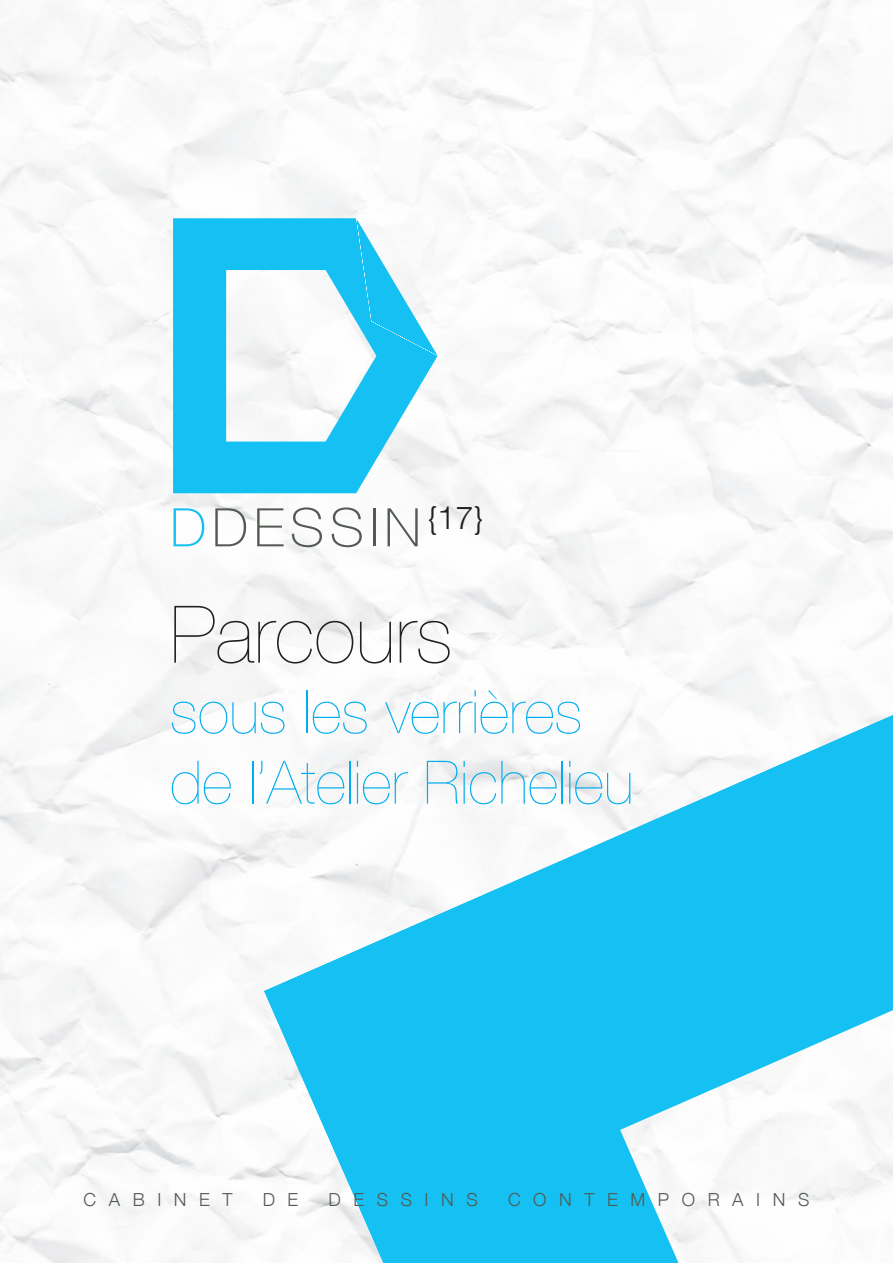
<style>
.page{position:relative;width:893px;height:1263px;background:#fff}
.page>*{position:absolute;margin:0;border:0;box-sizing:border-box;transform-origin:0 0}
.t1{font:200 79.5px "Helvetica Neue";color:#231f20}
.t2{font:200 60px/70.5px "Helvetica Neue";color:#00aeef}
.t3{font:100 53.1px "Helvetica Neue";letter-spacing:.1em;color:#535a52}
.t4{font:300 18px "Helvetica Neue";letter-spacing:.7em;color:#535a52}
.s1{color:#15c0f2}
</style>
<div class="page">
<img style="left:0;top:0;width:893px;height:1263px">
<svg style="left:264px;top:696px;width:629px;height:567px;fill:#15c0f2"></svg>
<svg style="left:174px;top:218px;width:264px;height:275px;fill:#15c0f2"></svg>
<p class="t3" style="left:170px;top:508px;width:316px"><span class="s1">D</span>DESSIN<sup>{17}</sup></p>
<h1 class="t1" style="left:170px;top:589px;width:284px">Parcours</h1>
<p class="t2" style="left:170px;top:676px;width:465px">sous les verrières de l’atelier richelieu</p>
<p class="t4" style="left:84px;top:1188px;width:150px">CABINET</p>
<p class="t4" style="left:263px;top:1188px;width:37px">D E</p>
<p class="t4" style="left:328px;top:1188px;width:151px">DESSINS</p>
<p class="t4" style="left:508px;top:1188px;width:303px">CONTEMPORAINS</p>
</div>
